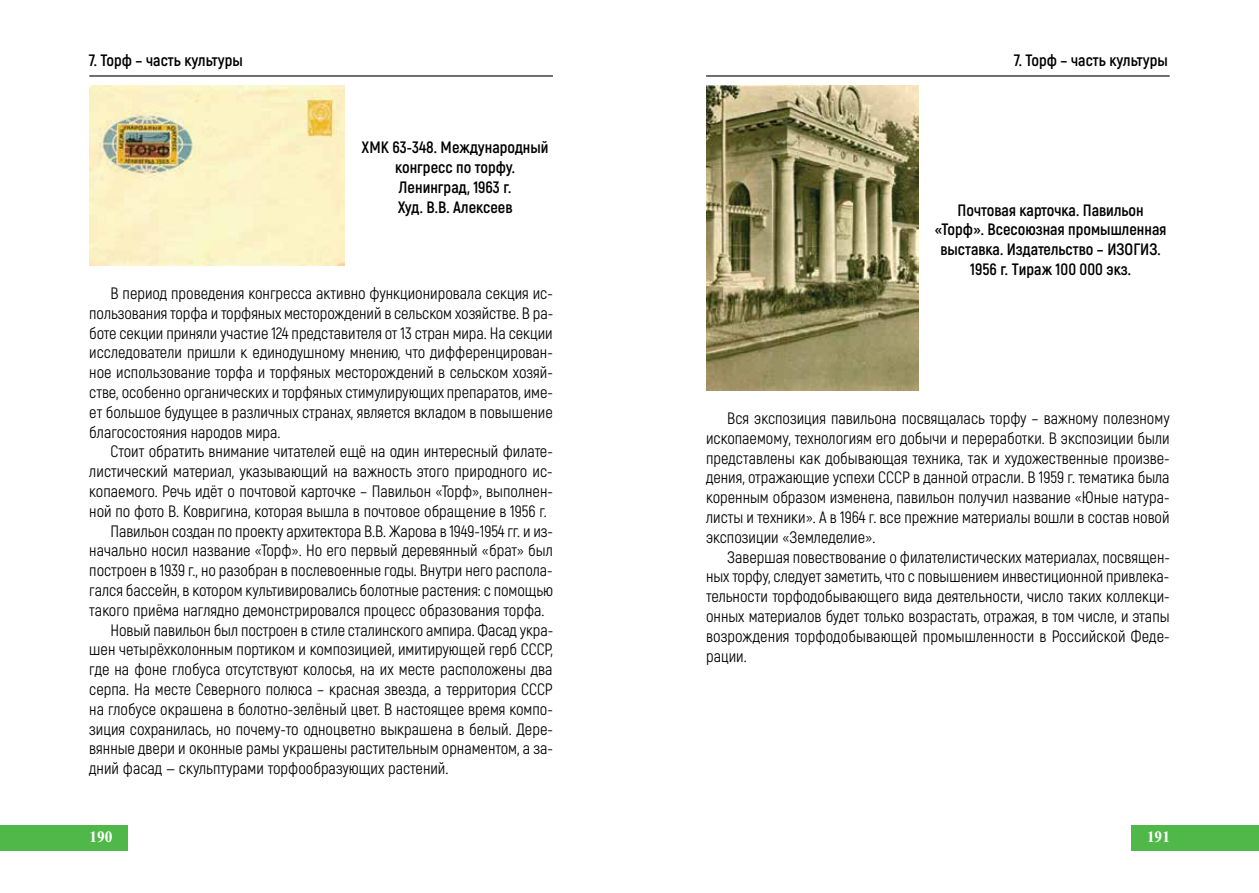
<style>
.page{position:relative;width:1259px;height:893px;background:#fff}
.page>*{position:absolute;margin:0;border:0;box-sizing:border-box;transform-origin:0 0}
.t1{font:16.5px/19.8px "Akrobat";color:#000;text-align:justify}
.t2{font:700 16.5px/19.8px "Akrobat";color:#000;text-align:center}
.t3{font:700 15px "Newton";color:#fff}
</style>
<div class="page">
<div style="left:0;top:825px;width:128px;height:25px;background:#50b848"></div>
<div style="left:1131px;top:825px;width:128px;height:25px;background:#50b848"></div>
<hr style="left:89px;top:75px;width:464px;height:2px;background:#000">
<hr style="left:706px;top:75px;width:463px;height:2px;background:#000">
<img style="left:89px;top:85px;width:256px;height:180px">
<img style="left:706px;top:85px;width:212px;height:305px">
<p class="t2" style="left:89px;top:50px;width:155px">7. Торф – часть культуры</p>
<p class="t2" style="left:1014px;top:50px;width:155px">7. Торф – часть культуры</p>
<p class="t2" style="left:361px;top:137px;width:188px">ХМК 63-348. Международный конгресс по торфу.<br>Ленинград, 1963 г.<br>Худ. В.В. Алексеев</p>
<p class="t1" style="left:89px;top:283px;width:465px;text-indent:21px">В период проведения конгресса активно функционировала секция ис&shy;пользования торфа и торфяных месторождений в сельском хозяйстве. В ра&shy;боте секции приняли участие 124 представителя от 13 стран мира. На секции исследователи пришли к единодушному мнению, что дифференцирован&shy;ное использование торфа и торфяных месторождений в сельском хозяй&shy;стве, особенно органических и торфяных стимулирующих препаратов, име&shy;ет большое будущее в различных странах, является вкладом в повышение благосостояния народов мира.</p>
<p class="t1" style="left:111px;top:442px;width:444px">Стоит обратить внимание читателей ещё на один интересный филате-</p>
<p class="t1" style="left:89px;top:462px;width:465px">листический материал, указывающий на важность этого природного ис-</p>
<p class="t1" style="left:89px;top:481px;width:465px">копаемого. Речь идёт о почтовой карточке – Павильон «Торф», выполнен-</p>
<p class="t1" style="left:89px;top:501px;width:459px">ной по фото В. Ковригина, которая вышла в почтовое обращение в 1956 г.</p>
<p class="t1" style="left:111px;top:521px;width:444px">Павильон создан по проекту архитектора В.В. Жарова в 1949-1954 гг. и из-</p>
<p class="t1" style="left:89px;top:541px;width:465px">начально носил название «Торф». Но его первый деревянный «брат» был</p>
<p class="t1" style="left:89px;top:561px;width:465px">построен в 1939 г., но разобран в послевоенные годы. Внутри него распола-</p>
<p class="t1" style="left:89px;top:580px;width:465px">гался бассейн, в котором культивировались болотные растения: с помощью</p>
<p class="t1" style="left:89px;top:600px;width:457px">такого приёма наглядно демонстрировался процесс образования торфа.</p>
<p class="t1" style="left:111px;top:620px;width:444px">Новый павильон был построен в стиле сталинского ампира. Фасад укра-</p>
<p class="t1" style="left:89px;top:640px;width:465px">шен четырёхколонным портиком и композицией, имитирующей герб СССР,</p>
<p class="t1" style="left:89px;top:660px;width:465px">где на фоне глобуса отсутствуют колосья, на их месте расположены два</p>
<p class="t1" style="left:89px;top:679px;width:465px">серпа. На месте Северного полюса – красная звезда, а территория СССР</p>
<p class="t1" style="left:89px;top:699px;width:465px">на глобусе окрашена в болотно-зелёный цвет. В настоящее время компо-</p>
<p class="t1" style="left:89px;top:719px;width:465px">зиция сохранилась, но почему-то одноцветно выкрашена в белый. Дере-</p>
<p class="t1" style="left:89px;top:739px;width:465px">вянные двери и оконные рамы украшены растительным орнаментом, а за-</p>
<p class="t1" style="left:89px;top:759px;width:361px">дний фасад — скульптурами торфообразующих растений.</p>
<p class="t2" style="left:934px;top:200px;width:233px">Почтовая карточка. Павильон «Торф». Всесоюзная промышленная выставка. Издательство – ИЗОГИЗ.<br>1956 г. Тираж 100 000 экз.</p>
<p class="t1" style="left:706px;top:408px;width:465px;text-indent:21px">Вся экспозиция павильона посвящалась торфу – важному полезному ископаемому, технологиям его добычи и переработки. В экспозиции были представлены как добывающая техника, так и художественные произве&shy;дения, отражающие успехи СССР в данной отрасли. В 1959 г. тематика была коренным образом изменена, павильон получил название «Юные натура&shy;листы и техники». А в 1964 г. все прежние материалы вошли в состав новой экспозиции «Земледелие».</p>
<p class="t1" style="left:706px;top:547px;width:465px;text-indent:21px">Завершая повествование о филателистических материалах, посвящен&shy;ных торфу, следует заметить, что с повышением инвестиционной привлека&shy;тельности торфодобывающего вида деятельности, число таких коллекци&shy;онных материалов будет только возрастать, отражая, в том числе, и этапы возрождения торфодобывающей промышленности в Российской Феде&shy;рации.</p>
<p class="t3" style="left:89px;top:827px;width:25px">190</p>
<p class="t3" style="left:1146px;top:827px;width:25px">191</p>
</div>
